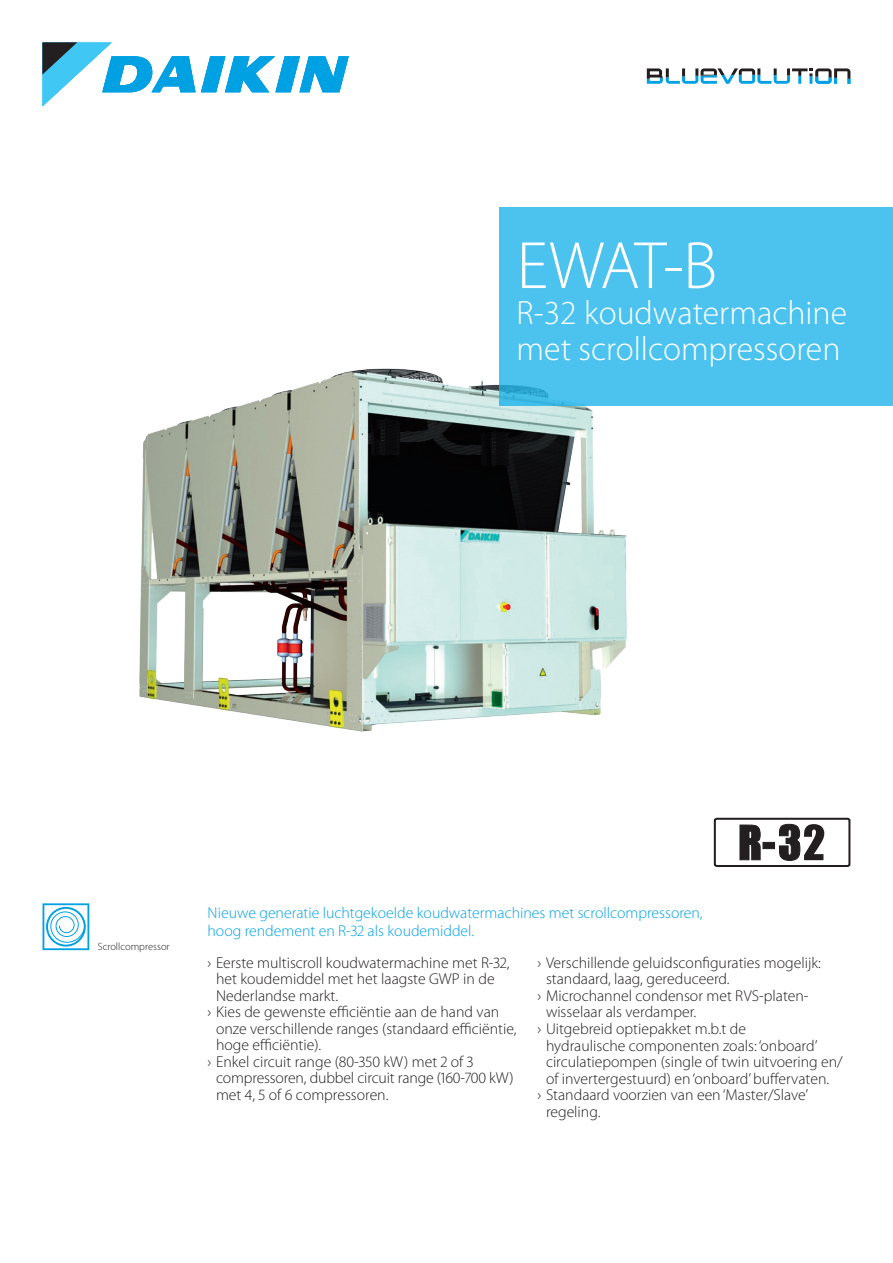
<style>
.page{position:relative;width:893px;height:1263px;background:#fff}
.page>*{position:absolute;margin:0;border:0;box-sizing:border-box;transform-origin:0 0}
.t1{font:300 67.5px "Myriad Pro";color:#fff}
.t2{font:300 33.75px/36px "Myriad Pro";color:#fff}
.t3{font:300 15.75px "Myriad Pro";color:#231f20}
.t4{font:300 15.75px/18px "Myriad Pro";color:#00a1e3}
.t5{font:300 10.5px "Myriad Pro";color:#231f20}
</style>
<div class="page">
<svg style="left:647px;top:68px;width:203px;height:16px"></svg>
<svg style="left:43px;top:903px;width:46px;height:47px"></svg>
<img style="left:139px;top:342px;width:489px;height:390px">
<svg style="left:43px;top:43px;width:306px;height:63px"></svg>
<div style="left:500px;top:208px;width:393px;height:198px;background:#4bc3ee"></div>
<div style="left:714px;top:818px;width:136px;height:49px;border:2px solid #231f20;border-radius:2px"></div>
<svg style="left:739px;top:824px;width:22px;height:36px"></svg>
<div style="left:763px;top:842px;width:12px;height:7px;background:#231f20"></div>
<svg style="left:779px;top:824px;width:45px;height:37px"></svg>
<h1 class="t1" style="left:517px;top:228px;width:202px">EWAT-B</h1>
<h2 class="t2" style="left:517px;top:295px;width:332px">R-32 koudwatermachine met scrollcompressoren</h2>
<p class="t5" style="left:98px;top:941px;width:73px">Scrollcompressor</p>
<p class="t4" style="left:207px;top:904px;width:497px">Nieuwe generatie luchtgekoelde koudwatermachines met scrollcompressoren, hoog rendement en R-32 als koudemiddel.</p>
<p class="t3" style="left:207px;top:954px;width:304px">› Eerste multiscroll koudwatermachine met R-32,</p>
<p class="t3" style="left:216px;top:970px;width:280px">het koudemiddel met het laagste GWP in de</p>
<p class="t3" style="left:216px;top:987px;width:124px">Nederlandse markt.</p>
<p class="t3" style="left:207px;top:1003px;width:293px">› Kies de gewenste efficiëntie aan de hand van</p>
<p class="t3" style="left:216px;top:1020px;width:302px">onze verschillende ranges (standaard efficiëntie,</p>
<p class="t3" style="left:216px;top:1036px;width:107px">hoge efficiëntie).</p>
<p class="t3" style="left:207px;top:1053px;width:267px">› Enkel circuit range (80-350 kW) met 2 of 3</p>
<p class="t3" style="left:216px;top:1069px;width:299px">compressoren, dubbel circuit range (160-700 kW)</p>
<p class="t3" style="left:216px;top:1086px;width:174px">met 4, 5 of 6 compressoren.</p>
<p class="t3" style="left:537px;top:954px;width:285px">› Verschillende geluidsconfiguraties mogelijk:</p>
<p class="t3" style="left:546px;top:970px;width:185px">standaard, laag, gereduceerd.</p>
<p class="t3" style="left:537px;top:987px;width:272px">› Microchannel condensor met RVS-platen-</p>
<p class="t3" style="left:546px;top:1003px;width:152px">wisselaar als verdamper.</p>
<p class="t3" style="left:537px;top:1020px;width:210px">› Uitgebreid optiepakket m.b.t de</p>
<p class="t3" style="left:546px;top:1036px;width:273px">hydraulische componenten zoals: ‘onboard’</p>
<p class="t3" style="left:546px;top:1053px;width:298px">circulatiepompen (single of twin uitvoering en/</p>
<p class="t3" style="left:546px;top:1069px;width:285px">of invertergestuurd) en ‘onboard’ buffervaten.</p>
<p class="t3" style="left:537px;top:1086px;width:272px">› Standaard voorzien van een ‘Master/Slave’</p>
<p class="t3" style="left:546px;top:1102px;width:56px">regeling.</p>
</div>
